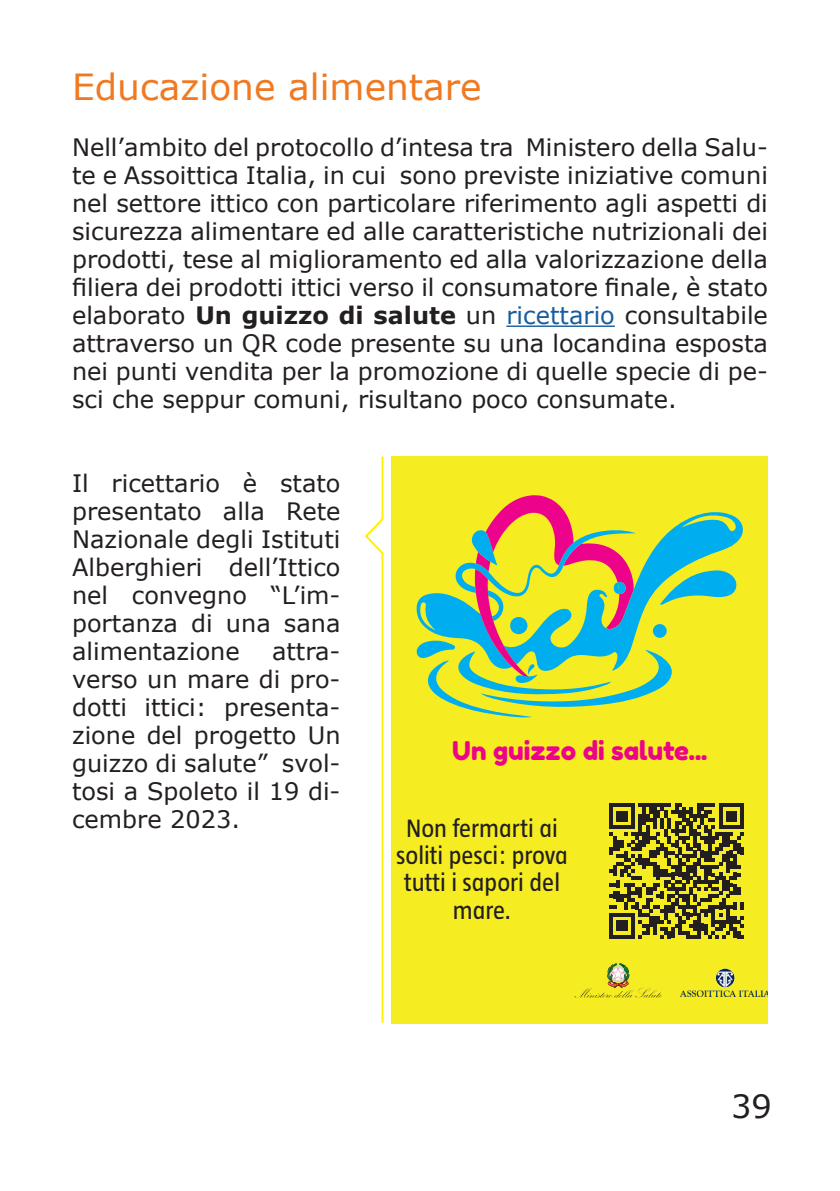
<style>
.page{position:relative;width:840px;height:1191px;background:#fff}
.page>*{position:absolute;margin:0;border:0;box-sizing:border-box;transform-origin:0 0}
.t1{font:36px "Verdana";color:#f07a22}
.t2{font:32px "Verdana";color:#231f20}
.t3{font:25.8px/27.2px "Taz";color:#231f20;text-align:center}
.t4{font:25.8px "Fredoka One";color:#ed028c}
.t5{font:24px/28px "Verdana";color:#231f20;text-align:justify}
.s1{font-weight:700}
.s2{color:#175d9e}
</style>
<div class="page">
<hr style="left:506px;top:325px;width:108px;height:2px;background:#175d9e">
<div style="left:391px;top:456px;width:376px;height:567px;background:#f5ed21"></div>
<svg style="left:574px;top:963px;width:87px;height:35px"></svg>
<img style="left:680px;top:968px;width:87px;height:30px">
<svg style="left:416px;top:495px;width:327px;height:223px"></svg>
<svg style="left:609px;top:803px;width:134px;height:135px"></svg>
<svg style="left:364px;top:456px;width:20px;height:567px"></svg>
<p class="t1" style="left:72px;top:62px;width:411px">Educazione alimentare</p>
<p class="t5" style="left:72px;top:133px;width:697px">Nell’ambito del protocollo d’intesa tra Ministero della Salu&shy;te e Assoittica Italia, in cui sono previste iniziative comuni nel settore ittico con particolare riferimento agli aspetti di sicurezza alimentare ed alle caratteristiche nutrizionali dei prodotti, tese al miglioramento ed alla valorizzazione della filiera dei prodotti ittici verso il consumatore finale, è stato elaborato <span class="s1">Un guizzo di salute</span> un <span class="s2">ricettario</span> consultabile attraverso un QR code presente su una locandina esposta nei punti vendita per la promozione di quelle specie di pe&shy;sci che seppur comuni, risultano poco consumate.</p>
<p class="t5" style="left:72px;top:469px;width:270px">Il ricettario è stato presentato alla Rete Nazionale degli Istituti Alberghieri dell’Ittico nel convegno “L’im&shy;portanza di una sana alimentazione</p>
<p class="t5" style="left:72px;top:637px;width:270px;text-indent:200px">attra&shy;verso un mare di pro&shy;dotti ittici: presenta&shy;zione del progetto Un guizzo di salute” svol&shy;tosi a Spoleto il 19 di&shy;cembre 2023.</p>
<p class="t4" style="left:452px;top:735px;width:256px">Un guizzo di salute...</p>
<p class="t3" style="left:396px;top:814px;width:173px">Non fermarti ai soliti pesci: prova tutti i sapori del mare.</p>
<h2 class="t2" style="left:730px;top:1084px;width:42px">39</h2>
</div>
